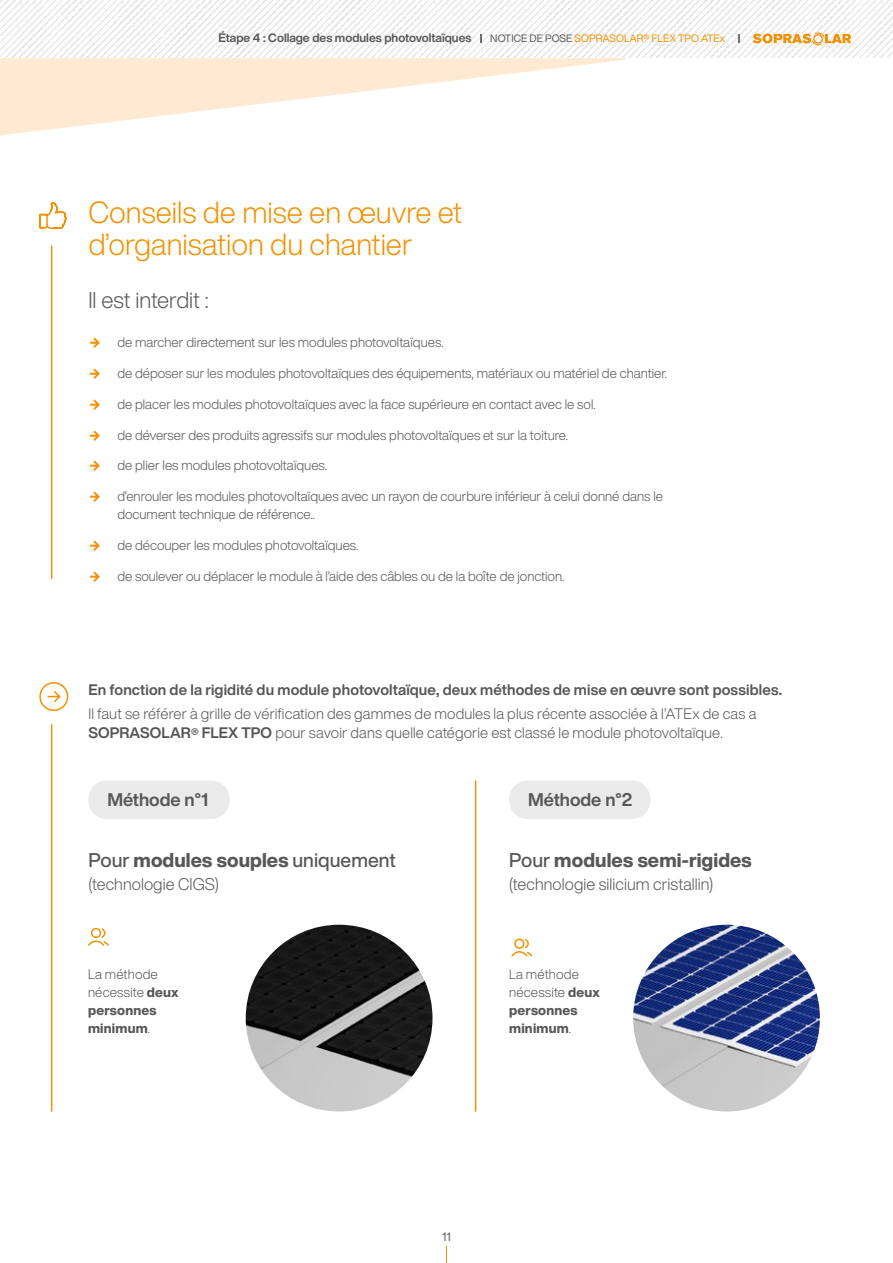
<style>
.page{position:relative;width:893px;height:1263px;background:#fff}
.page>*{position:absolute;margin:0;border:0;box-sizing:border-box;transform-origin:0 0}
.t1{font:300 30px/31.5px "Helvetica Now Display";color:#f39100}
.t2{font:300 22.5px "Helvetica Now Display";color:#585757}
.t3{font:500 19.5px "Helvetica Now Display";color:#585757}
.t4{font:800 19.5px "Helvetica Now Display";letter-spacing:.005em;color:#585757}
.t5{font:700 18px "Helvetica Now Display";color:#585757}
.t6{font:300 16.5px "Helvetica Now Display";letter-spacing:.005em;color:#585757}
.t7{font:300 15px/19.5px "Helvetica Now Display";letter-spacing:.01em;color:#585757}
.t8{font:700 15px "Helvetica Now Display";letter-spacing:.01em;color:#585757}
.t9{font:300 13.5px/18px "Helvetica Now Display";color:#585757}
.t10{font:800 13.5px/18px "Helvetica Now Display";letter-spacing:.015em;color:#585757}
.t11{font:700 12px "Helvetica Now Display";color:#585757}
.t12{font:12px "Helvetica Now Display";color:#585757}
.t13{font:10.5px "Helvetica Now Display";letter-spacing:.005em;color:#f39100}
.s1{color:#585757}
.s2{font-family:"Inter";font-weight:900;color:#f39100}
.s3{font-weight:700}
.s4{font-weight:700;font-size:13.5px}
.s5{font-weight:800}
.s6{font-weight:500}
.s7{font-weight:300}
</style>
<div class="page">
<svg style="left:446px;top:1246px;width:1px;height:17px"></svg>
<svg style="left:0;top:58px;width:626px;height:77px;fill:#feead2"></svg>
<hr style="left:51px;top:246px;width:1px;height:333px;background:#f39100">
<svg style="left:39px;top:202px;width:28px;height:28px"></svg>
<hr style="left:51px;top:724px;width:1px;height:387px;background:#f39100">
<hr style="left:475px;top:780px;width:1px;height:331px;background:#f39100">
<div style="left:88px;top:780px;width:142px;height:39px;background:#ebeaea;border-radius:18px"></div>
<div style="left:509px;top:780px;width:141px;height:39px;background:#ebeaea;border-radius:18px"></div>
<svg style="left:39px;top:682px;width:30px;height:29px"></svg>
<img style="left:246px;top:925px;width:186px;height:186px;border-radius:93px">
<img style="left:633px;top:925px;width:187px;height:186px;border-radius:93px">
<svg style="left:88px;top:927px;width:21px;height:19px"></svg>
<svg style="left:511px;top:938px;width:22px;height:19px"></svg>
<img style="left:0;top:0;width:893px;height:58px">
<svg style="left:752px;top:32px;width:99px;height:13px"></svg>
<p class="t11" style="left:219px;top:29px;width:254px">Étape 4 : Collage des modules photovoltaïques</p>
<p class="t13" style="left:490px;top:31px;width:236px"><span class="s1">NOTICE DE POSE</span> SOPRASOLAR® FLEX TPO ATEx</p>
<h1 class="t1" style="left:88px;top:196px;width:375px">Conseils de mise en œuvre et d’organisation du chantier</h1>
<h2 class="t2" style="left:88px;top:285px;width:122px">Il est interdit :</h2>
<p class="t9" style="left:88px;top:333px;width:357px"><span class="s2">→</span> de marcher directement sur les modules photovoltaïques.</p>
<p class="t9" style="left:88px;top:364px;width:580px"><span class="s2">→</span> de déposer sur les modules photovoltaïques des équipements, matériaux ou matériel de chantier.</p>
<p class="t9" style="left:88px;top:395px;width:509px"><span class="s2">→</span> de placer les modules photovoltaïques avec la face supérieure en contact avec le sol.</p>
<p class="t9" style="left:88px;top:426px;width:481px"><span class="s2">→</span> de déverser des produits agressifs sur modules photovoltaïques et sur la toiture.</p>
<p class="t9" style="left:88px;top:456px;width:240px"><span class="s2">→</span> de plier les modules photovoltaïques.</p>
<p class="t9" style="left:117px;top:487px;width:547px;text-indent:-29px"><span class="s2">→</span> d’enrouler les modules photovoltaïques avec un rayon de courbure inférieur à celui donné dans le document technique de référence..</p>
<p class="t9" style="left:88px;top:536px;width:272px"><span class="s2">→</span> de découper les modules photovoltaïques.</p>
<p class="t9" style="left:88px;top:567px;width:478px"><span class="s2">→</span> de soulever ou déplacer le module à l’aide des câbles ou de la boîte de jonction.</p>
<p class="t8" style="left:88px;top:680px;width:695px">En fonction de la rigidité du module photovoltaïque, deux méthodes de mise en œuvre sont possibles.</p>
<p class="t7" style="left:88px;top:704px;width:669px">Il faut se référer à grille de vérification des gammes de modules la plus récente associée à l’ATEx de cas a<br><span class="s3">SOPRASOLAR</span><span class="s4">®</span> <span class="s3">FLEX TPO</span> pour savoir dans quelle catégorie est classé le module photovoltaïque.</p>
<h3 class="t5" style="left:107px;top:787px;width:102px">Méthode n°1</h3>
<h3 class="t5" style="left:528px;top:787px;width:106px">Méthode n°2</h3>
<h3 class="t3" style="left:88px;top:847px;width:309px">Pour <span class="s5">modules souples</span> uniquement</h3>
<p class="t6" style="left:88px;top:873px;width:132px">(technologie CIGS)</p>
<h3 class="t4" style="left:509px;top:847px;width:244px"><span class="s6">Pour</span> modules semi-rigides</h3>
<p class="t6" style="left:509px;top:873px;width:206px">(technologie silicium cristallin)</p>
<p class="t10" style="left:88px;top:965px;width:92px"><span class="s7">La méthode nécessite</span> deux personnes minimum<span class="s7">.</span></p>
<p class="t10" style="left:509px;top:965px;width:92px"><span class="s7">La méthode nécessite</span> deux personnes minimum<span class="s7">.</span></p>
<p class="t12" style="left:442px;top:1229px;width:10px">11</p>
</div>
